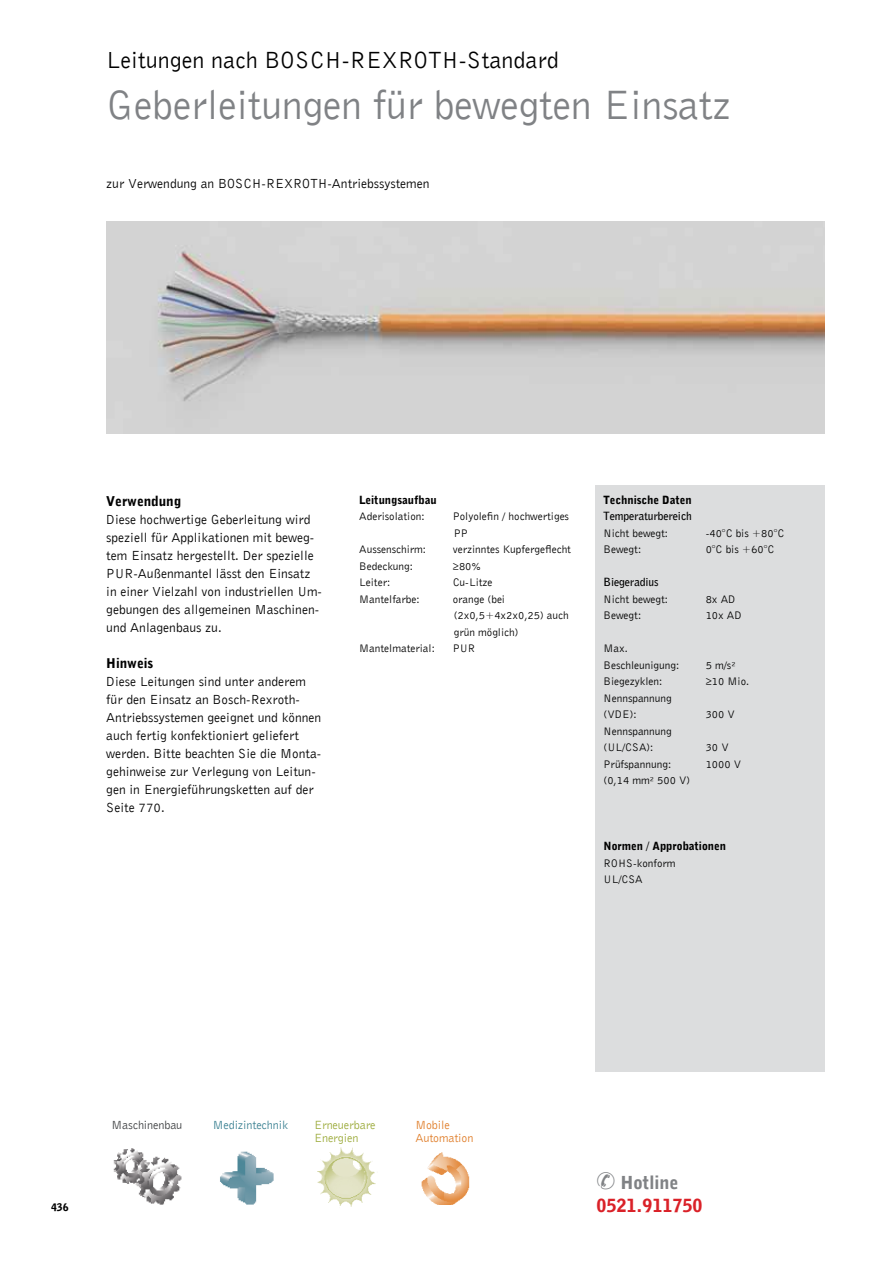
<style>
.page{position:relative;width:893px;height:1263px;background:#fff}
.page>*{position:absolute;margin:0;border:0;box-sizing:border-box;transform-origin:0 0}
.t1{font:42px "Bell Gothic BT Roman";letter-spacing:-.01em;color:#808285}
.t2{font:24px "Bell Gothic BT Roman";color:#000}
.t3{font:18px/22.5px "Bell Gothic BT Black";color:#da2128}
.t4{font:13.5px/18px "Bell Gothic BT Roman";color:#000}
.t5{font:13.5px "Bell Gothic BT Black";color:#000}
.t6{font:12.15px/12.9px "Bell Gothic BT Roman";letter-spacing:-.01em;color:#9cab3b}
.t7{font:12.15px/12.9px "Bell Gothic BT Roman";letter-spacing:-.01em;color:#e07e2a}
.t8{font:12.15px "Bell Gothic BT Roman";letter-spacing:-.01em;color:#3c8293}
.t9{font:12.15px "Bell Gothic BT Roman";letter-spacing:-.01em;color:#414345}
.t10{font:11.25px/16.5px "Bell Gothic BT Roman";color:#000}
.t11{font:11.25px "Bell Gothic BT Black";color:#000}
.t12{font:11.25px "Bell Gothic BT Bold";color:#000}
.t13{font:10.5px "Bell Gothic BT Black";color:#000}
.s1{color:#808285}
</style>
<div class="page">
<img style="left:113px;top:1148px;width:69px;height:57px">
<img style="left:220px;top:1151px;width:54px;height:54px">
<img style="left:317px;top:1147px;width:59px;height:60px">
<img style="left:421px;top:1152px;width:49px;height:53px">
<img style="left:106px;top:221px;width:719px;height:213px">
<div style="left:595px;top:485px;width:230px;height:586px;background:#dcddde"></div>
<h2 class="t2" style="left:106px;top:45px;width:454px">Leitungen nach BOSCH-REXROTH-Standard</h2>
<h1 class="t1" style="left:106px;top:79px;width:626px">Geberleitungen für bewegten Einsatz</h1>
<p class="t4" style="left:106px;top:174px;width:325px">zur Verwendung an BOSCH-REXROTH-Antriebssystemen</p>
<p class="t5" style="left:106px;top:492px;width:77px">Verwendung</p>
<p class="t4" style="left:106px;top:510px;width:217px">Diese hochwertige Geberleitung wird speziell für Applikationen mit beweg&shy;tem Einsatz hergestellt. Der spezielle PUR-Außenmantel lässt den Einsatz in einer Vielzahl von industriellen Um&shy;gebungen des allgemeinen Maschinen&shy;und Anlagenbaus zu.</p>
<p class="t5" style="left:106px;top:654px;width:49px">Hinweis</p>
<p class="t4" style="left:106px;top:672px;width:217px">Diese Leitungen sind unter anderem für den Einsatz an Bosch-Rexroth-Antriebssystemen geeignet und können auch fertig konfektioniert geliefert werden. Bitte beachten Sie die Monta&shy;gehinweise zur Verlegung von Leitun&shy;gen in Energieführungsketten auf der Seite 770.</p>
<p class="t11" style="left:359px;top:493px;width:79px">Leitungsaufbau</p>
<p class="t10" style="left:359px;top:508px;width:67px">Aderisolation:</p>
<p class="t10" style="left:453px;top:508px;width:118px">Polyolefin / hochwertiges<br>PP</p>
<p class="t10" style="left:359px;top:541px;width:68px">Aussenschirm:</p>
<p class="t10" style="left:453px;top:541px;width:120px">verzinntes Kupfergeflecht</p>
<p class="t10" style="left:359px;top:558px;width:55px">Bedeckung:</p>
<p class="t10" style="left:453px;top:558px;width:30px">≥80%</p>
<p class="t10" style="left:359px;top:574px;width:33px">Leiter:</p>
<p class="t10" style="left:453px;top:574px;width:41px">Cu-Litze</p>
<p class="t10" style="left:359px;top:591px;width:62px">Mantelfarbe:</p>
<p class="t10" style="left:453px;top:591px;width:117px">orange (bei (2x0,5+4x2x0,25) auch grün möglich)</p>
<p class="t10" style="left:359px;top:640px;width:77px">Mantelmaterial:</p>
<p class="t10" style="left:453px;top:640px;width:24px">PUR</p>
<p class="t11" style="left:604px;top:493px;width:89px">Technische Daten</p>
<p class="t12" style="left:604px;top:509px;width:89px">Temperaturbereich</p>
<p class="t10" style="left:604px;top:525px;width:66px">Nicht bewegt:</p>
<p class="t10" style="left:706px;top:525px;width:80px">-40°C bis +80°C</p>
<p class="t10" style="left:604px;top:541px;width:39px">Bewegt:</p>
<p class="t10" style="left:706px;top:541px;width:70px">0°C bis +60°C</p>
<p class="t12" style="left:604px;top:575px;width:57px">Biegeradius</p>
<p class="t10" style="left:604px;top:591px;width:66px">Nicht bewegt:</p>
<p class="t10" style="left:706px;top:591px;width:31px">8x AD</p>
<p class="t10" style="left:604px;top:607px;width:39px">Bewegt:</p>
<p class="t10" style="left:706px;top:607px;width:38px">10x AD</p>
<p class="t10" style="left:604px;top:640px;width:77px">Max.<br>Beschleunigung:</p>
<p class="t10" style="left:706px;top:657px;width:31px">5 m/s²</p>
<p class="t10" style="left:604px;top:673px;width:60px">Biegezyklen:</p>
<p class="t10" style="left:706px;top:673px;width:45px">≥10 Mio.</p>
<p class="t10" style="left:604px;top:690px;width:70px">Nennspannung (VDE):</p>
<p class="t10" style="left:706px;top:706px;width:31px">300 V</p>
<p class="t10" style="left:604px;top:723px;width:70px">Nennspannung (UL/CSA):</p>
<p class="t10" style="left:706px;top:739px;width:25px">30 V</p>
<p class="t10" style="left:604px;top:756px;width:69px">Prüfspannung:</p>
<p class="t10" style="left:706px;top:756px;width:37px">1000 V</p>
<p class="t10" style="left:604px;top:772px;width:88px">(0,14 mm² 500 V)</p>
<p class="t11" style="left:604px;top:839px;width:124px">Normen / Approbationen</p>
<p class="t10" style="left:604px;top:855px;width:74px">ROHS-konform<br>UL/CSA</p>
<p class="t13" style="left:51px;top:1201px;width:19px">436</p>
<p class="t9" style="left:111px;top:1117px;width:72px">Maschinenbau</p>
<p class="t8" style="left:213px;top:1117px;width:77px">Medizintechnik</p>
<p class="t6" style="left:314px;top:1118px;width:63px">Erneuerbare<br>Energien</p>
<p class="t7" style="left:415px;top:1118px;width:59px">Mobile<br>Automation</p>
<h3 class="t3" style="left:596px;top:1171px;width:108px"><span class="s1">✆ Hotline<br></span>0521.911750</h3>
</div>
